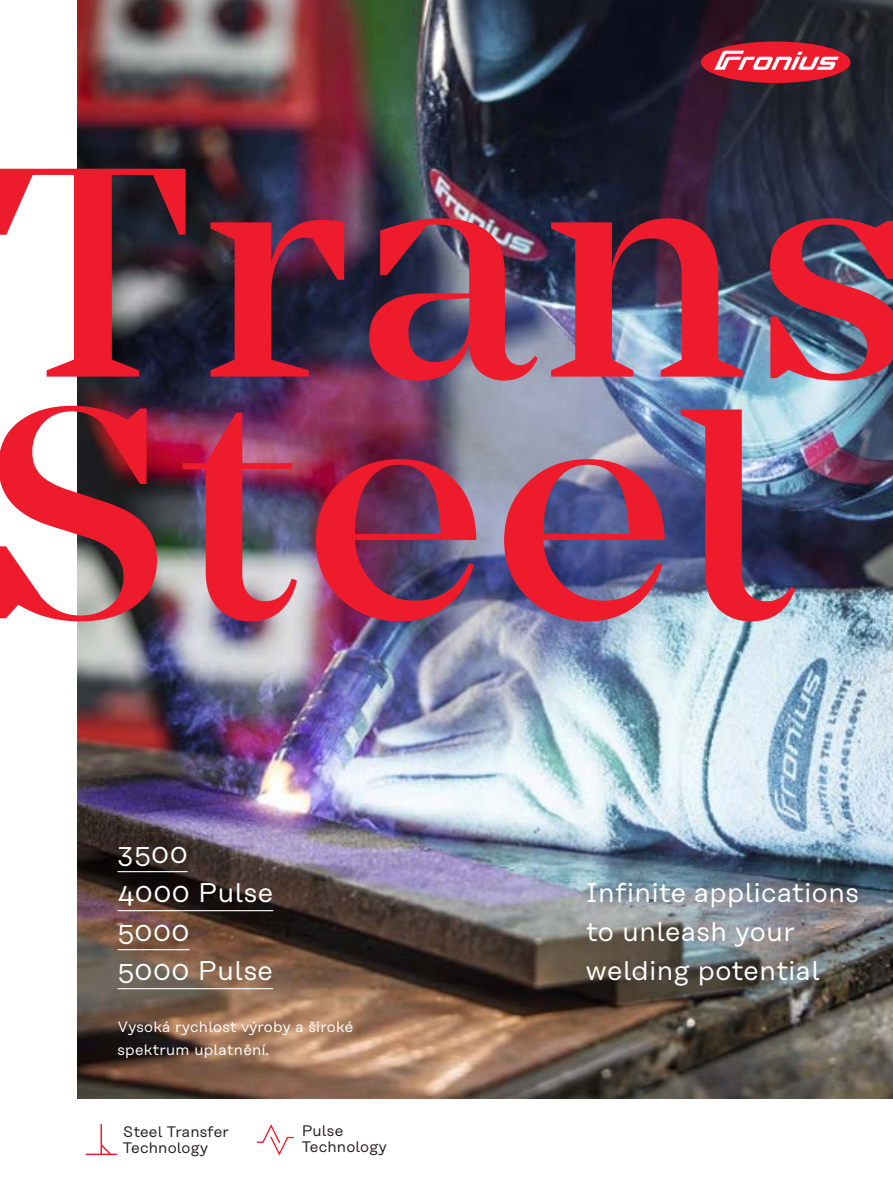
<style>
.page{position:relative;width:893px;height:1191px;background:#fff}
.page>*{position:absolute;margin:0;border:0;box-sizing:border-box;transform-origin:0 0}
.t1{font:500 310.2px "Mirador";letter-spacing:.02em;color:#ee1b2d}
.t2{font:27px/39px "Rational Text";letter-spacing:.02em;color:#fff}
.t3{font:15.15px/15.8px "Rational Text";letter-spacing:.01em;color:#231f20}
.t4{font:15px/22.5px "Rational Text";letter-spacing:.02em;color:#fff}
</style>
<div class="page">
<img style="left:77px;top:0;width:816px;height:1098px">
<hr style="left:118px;top:871px;width:70px;height:1px;background:#fff">
<hr style="left:118px;top:910px;width:155px;height:1px;background:#fff">
<hr style="left:118px;top:949px;width:72px;height:1px;background:#fff">
<hr style="left:118px;top:988px;width:155px;height:1px;background:#fff">
<div style="left:701px;top:41px;width:149px;height:42px;background:#ee1b2d;border-radius:50%"></div>
<svg style="left:714px;top:51px;width:125px;height:19px"></svg>
<hr style="left:86px;top:1153px;width:30px;height:2px;background:#ee1b2d">
<hr style="left:100px;top:1124px;width:2px;height:29px;background:#ee1b2d">
<svg style="left:100px;top:1143px;width:12px;height:13px"></svg>
<svg style="left:256px;top:1124px;width:38px;height:32px"></svg>
<h1 class="t1" style="left:-9px;top:91px;width:926px">Trans</h1>
<h1 class="t1" style="left:-17px;top:332px;width:808px">Steel</h1>
<p class="t2" style="left:118px;top:834px;width:157px">3500<br>4000 Pulse<br>5000<br>5000 Pulse</p>
<p class="t4" style="left:118px;top:1015px;width:237px">Vysoká rychlost výroby a široké spektrum uplatnění.</p>
<p class="t3" style="left:123px;top:1124px;width:108px">Steel Transfer<br>Technology</p>
<p class="t3" style="left:302px;top:1123px;width:87px">Pulse<br>Technology</p>
<p class="t2" style="left:586px;top:873px;width:274px">Infinite applications to unleash your welding potential</p>
</div>
